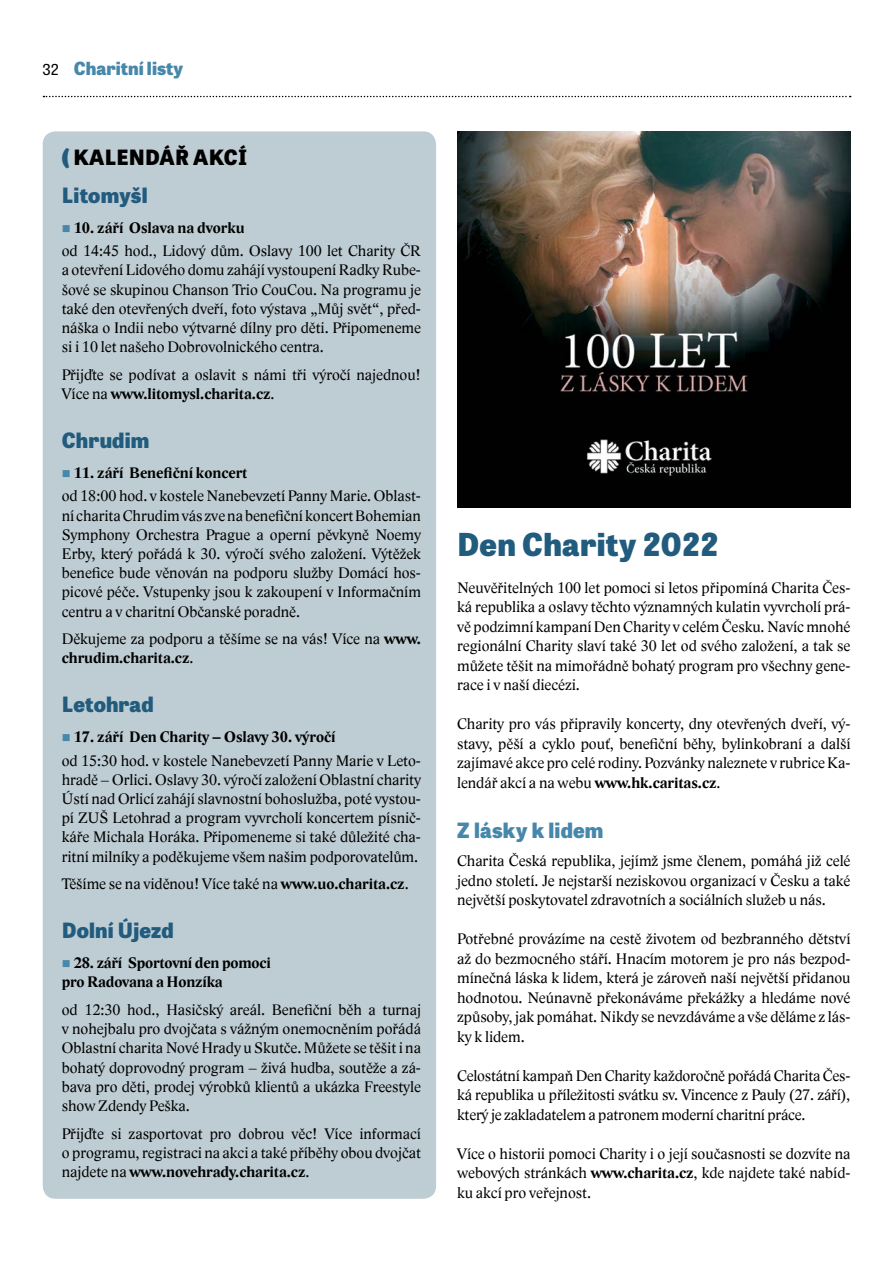
<style>
.page{position:relative;width:893px;height:1263px;background:#fff}
.page>*{position:absolute;margin:0;border:0;box-sizing:border-box;transform-origin:0 0}
.t1{font:800 31.5px "Tablet Gothic";letter-spacing:.01em;color:#215b7d}
.t2{font:800 21px "Tablet Gothic";letter-spacing:.01em;color:#215b7d}
.t3{font:800 21px/38px "Tablet Gothic";letter-spacing:.01em;color:#000}
.t4{font:800 21px "Tablet Gothic";letter-spacing:.01em;color:#4788aa}
.t5{font:800 18px "Tablet Gothic";color:#4788aa}
.t6{font:15.75px/19.2px "Lido STFCE";color:#000;text-align:justify}
.t7{font:700 15.75px/19.2px "Lido STFCE";letter-spacing:-.01em;color:#000}
.s1{font-weight:400;font-size:15px;color:#000}
.s2{color:#215b7d}
.s3{color:#4788aa}
.s4{font-weight:700}
</style>
<div class="page">
<svg style="left:43px;top:96px;width:808px;height:1px"></svg>
<div style="left:43px;top:131px;width:393px;height:1068px;background:#beccd3;border-radius:13px"></div>
<img style="left:457px;top:132px;width:393px;height:375px">
<p class="t5" style="left:43px;top:55px;width:142px"><span class="s1">32</span> Charitní listy</p>
<h2 class="t3" style="left:62px;top:137px;width:187px"><span class="s2">(</span> KALENDÁŘ AKCÍ<br><span class="s2">Litomyšl</span></h2>
<p class="t6" style="left:62px;top:216px;width:361px;line-height:23.4px"><span class="s3">■</span> <span class="s4">10. září Oslava na dvorku<br></span>od 14:45 hod., Lidový dům. Oslavy 100 let Charity ČR</p>
<p class="t6" style="left:62px;top:261px;width:361px">a otevření Lidového domu zahájí vystoupení Radky Rube&shy;šové se skupinou Chanson Trio CouCou. Na programu je také den otevřených dveří, foto výstava „Můj svět“, před&shy;náška o Indii nebo výtvarné dílny pro děti. Připomeneme si i 10 let našeho Dobrovolnického centra.</p>
<p class="t6" style="left:62px;top:365px;width:361px">Přijďte se podívat a oslavit s námi tři výročí najednou!<br>Více na <span class="s4">www.litomysl.charita.cz</span>.</p>
<h2 class="t2" style="left:62px;top:425px;width:89px">Chrudim</h2>
<p class="t6" style="left:62px;top:461px;width:361px;line-height:23.4px"><span class="s3">■</span> <span class="s4">11. září Benefiční koncert<br></span>od 18:00 hod. v kostele Nanebevzetí Panny Marie. Oblast-</p>
<p class="t6" style="left:62px;top:506px;width:361px">ní charita Chrudim vás zve na benefiční koncert Bohemian Symphony Orchestra Prague a operní pěvkyně Noemy Erby, který pořádá k 30. výročí svého založení. Výtěžek benefice bude věnován na podporu služby Domácí hos&shy;picové péče. Vstupenky jsou k zakoupení v Informačním centru a v charitní Občanské poradně.</p>
<p class="t6" style="left:62px;top:629px;width:361px">Děkujeme za podporu a těšíme se na vás! Více na <span class="s4">www. chrudim.charita.cz</span>.</p>
<h2 class="t2" style="left:62px;top:689px;width:93px">Letohrad</h2>
<p class="t6" style="left:62px;top:725px;width:361px;line-height:23.4px"><span class="s3">■</span> <span class="s4">17. září Den Charity – Oslavy 30. výročí<br></span>od 15:30 hod. v kostele Nanebevzetí Panny Marie v Leto-</p>
<p class="t6" style="left:62px;top:770px;width:361px">hradě – Orlici. Oslavy 30. výročí založení Oblastní charity Ústí nad Orlicí zahájí slavnostní bohoslužba, poté vystou&shy;pí ZUŠ Letohrad a program vyvrcholí koncertem písnič&shy;káře Michala Horáka. Připomeneme si také důležité cha&shy;ritní milníky a poděkujeme všem našim podporovatelům.</p>
<p class="t6" style="left:62px;top:875px;width:348px">Těšíme se na viděnou! Více také na <span class="s4">www.uo.charita.cz</span>.</p>
<h2 class="t2" style="left:62px;top:915px;width:113px">Dolní Újezd</h2>
<p class="t7" style="left:62px;top:953px;width:210px"><span class="s3">■</span> 28. září Sportovní den pomoci pro Radovana a Honzíka</p>
<p class="t6" style="left:62px;top:1000px;width:361px">od 12:30 hod., Hasičský areál. Benefiční běh a turnaj v nohejbalu pro dvojčata s vážným onemocněním pořádá Oblastní charita Nové Hrady u Skutče. Můžete se těšit i na bohatý doprovodný program – živá hudba, soutěže a zá&shy;bava pro děti, prodej výrobků klientů a ukázka Freestyle show Zdendy Peška.</p>
<p class="t6" style="left:62px;top:1124px;width:361px">Přijďte si zasportovat pro dobrou věc! Více informací o programu, registraci na akci a také příběhy obou dvojčat najdete na <span class="s4">www.novehrady.charita.cz</span>.</p>
<h1 class="t1" style="left:457px;top:522px;width:263px">Den Charity 2022</h1>
<p class="t6" style="left:457px;top:578px;width:395px">Neuvěřitelných 100 let pomoci si letos připomíná Charita Čes&shy;ká republika a oslavy těchto významných kulatin vyvrcholí prá&shy;vě podzimní kampaní Den Charity v celém Česku. Navíc mnohé regionální Charity slaví také 30 let od svého založení, a tak se můžete těšit na mimořádně bohatý program pro všechny gene&shy;race i v naší diecézi.</p>
<p class="t6" style="left:457px;top:714px;width:395px">Charity pro vás připravily koncerty, dny otevřených dveří, vý&shy;stavy, pěší a cyklo pouť, benefiční běhy, bylinkobraní a další zajímavé akce pro celé rodiny. Pozvánky naleznete v rubrice Ka&shy;lendář akcí a na webu <span class="s4">www.hk.caritas.cz</span>.</p>
<h2 class="t4" style="left:457px;top:815px;width:148px">Z lásky k lidem</h2>
<p class="t6" style="left:457px;top:851px;width:395px">Charita Česká republika, jejímž jsme členem, pomáhá již celé jedno století. Je nejstarší neziskovou organizací v Česku a také největší poskytovatel zdravotních a sociálních služeb u nás.</p>
<p class="t6" style="left:457px;top:929px;width:395px">Potřebné provázíme na cestě životem od bezbranného dětství až do bezmocného stáří. Hnacím motorem je pro nás bezpod&shy;mínečná láska k lidem, která je zároveň naší největší přidanou hodnotou. Neúnavně překonáváme překážky a hledáme nové způsoby, jak pomáhat. Nikdy se nevzdáváme a vše děláme z lás&shy;ky k lidem.</p>
<p class="t6" style="left:457px;top:1066px;width:395px">Celostátní kampaň Den Charity každoročně pořádá Charita Čes&shy;ká republika u příležitosti svátku sv. Vincence z Pauly (27. září), který je zakladatelem a patronem moderní charitní práce.</p>
<p class="t6" style="left:457px;top:1144px;width:395px">Více o historii pomoci Charity i o její současnosti se dozvíte na webových stránkách <span class="s4">www.charita.cz</span>, kde najdete také nabíd&shy;ku akcí pro veřejnost.</p>
</div>
